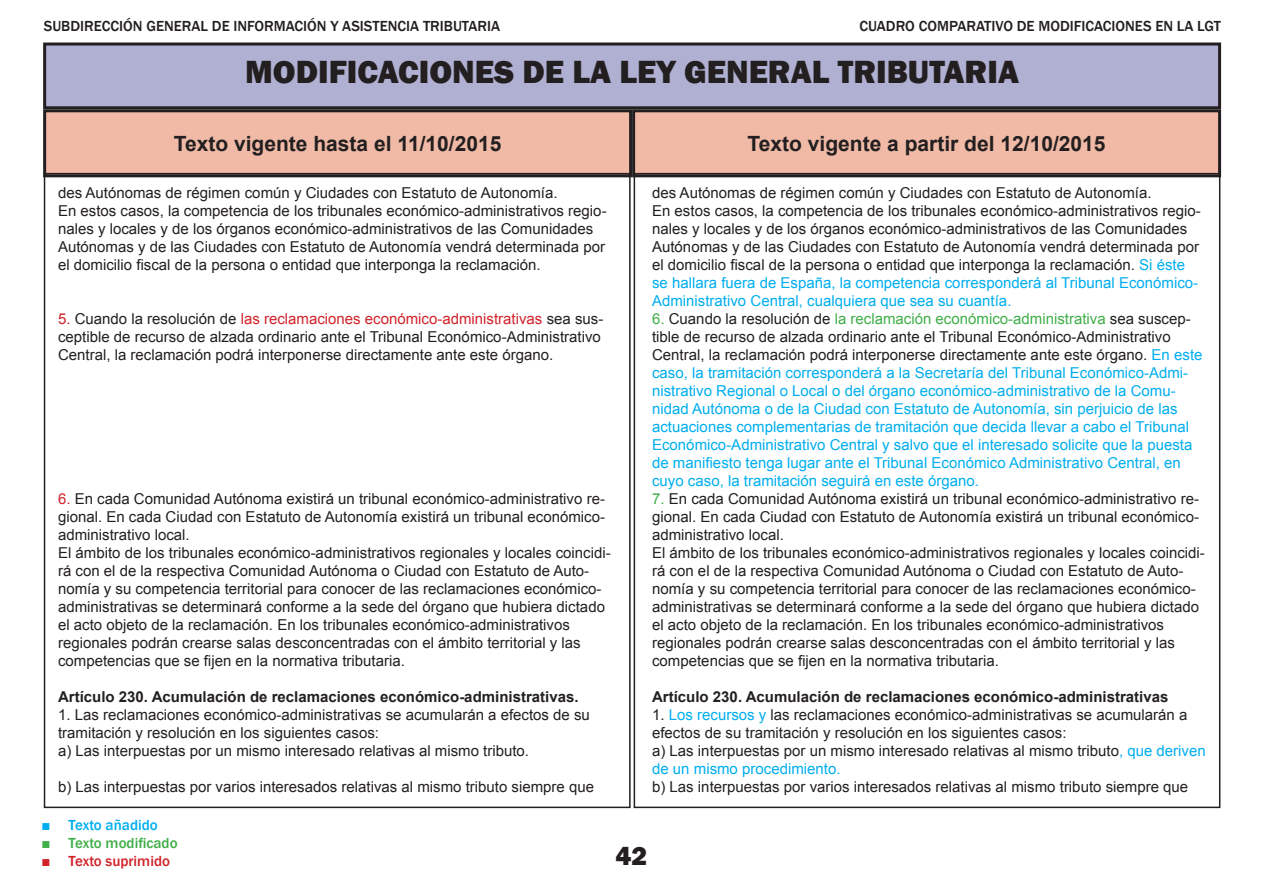
<style>
.page{position:relative;width:1263px;height:893px;background:#fff}
.page>*{position:absolute;margin:0;border:0;box-sizing:border-box;transform-origin:0 0}
.t1{font:800 33px "Franklin Gothic";color:#231f20}
.t2{font:800 27px "Franklin Gothic";color:#231f20}
.t3{font:700 21px "Arial";color:#231f20}
.t4{font:15px/18px "Arial";color:#231f20}
.t5{font:15px/18px "Arial";color:#00aeef}
.t6{font:700 15px "Arial";color:#231f20}
.t7{font:500 15px "Franklin Gothic";color:#231f20}
.t8{font:500 15px "Franklin Gothic";color:#40ae49}
.t9{font:500 15px "Franklin Gothic";color:#d1232a}
.t10{font:500 15px "Franklin Gothic";color:#00aeef}
.s1{color:#00aeef}
.s2{color:#40ae49}
.s3{color:#231f20}
.s4{color:#d1232a}
.s5{font-family:"Times New Roman";font-weight:700}
</style>
<div class="page">
<div style="left:45px;top:44px;width:1174px;height:64px;background:#afb0d2"></div>
<div style="left:43px;top:43px;width:1178px;height:66px;border:3px solid #231f20"></div>
<div style="left:634px;top:111px;width:585px;height:65px;background:#f0baa6"></div>
<div style="left:632px;top:109px;width:589px;height:68px;border:3px solid #231f20"></div>
<div style="left:45px;top:111px;width:586px;height:65px;background:#f0baa6"></div>
<div style="left:43px;top:109px;width:589px;height:68px;border:3px solid #231f20"></div>
<p class="t7" style="left:44px;top:16px;width:458px">SUBDIRECCIÓN GENERAL DE INFORMACIÓN Y ASISTENCIA TRIBUTARIA</p>
<p class="t7" style="left:859px;top:16px;width:363px">CUADRO COMPARATIVO DE MODIFICACIONES EN LA LGT</p>
<h1 class="t1" style="left:245px;top:51px;width:775px">MODIFICACIONES DE LA LEY GENERAL TRIBUTARIA</h1>
<h3 class="t3" style="left:174px;top:130px;width:329px">Texto vigente hasta el 11/10/2015</h3>
<h3 class="t3" style="left:748px;top:130px;width:359px">Texto vigente a partir del 12/10/2015</h3>
<p class="t4" style="left:652px;top:184px;width:550px">des Autónomas de régimen común y Ciudades con Estatuto de Autonomía.<br>En estos casos, la competencia de los tribunales económico-administrativos regio&shy;nales y locales y de los órganos económico-administrativos de las Comunidades Autónomas y de las Ciudades con Estatuto de Autonomía vendrá determinada por el domicilio fiscal de la persona o entidad que interponga la reclamación. <span class="s1">Si éste se hallara fuera de España, la competencia corresponderá al Tribunal Económico-Administrativo Central, cualquiera que sea su cuantía.</span></p>
<p class="t5" style="left:652px;top:310px;width:552px"><span class="s2">6.</span> <span class="s3">Cuando la resolución de</span> <span class="s2">la reclamación económico-administrativa</span> <span class="s3">sea suscep&shy;tible de recurso de alzada ordinario ante el Tribunal Económico-Administrativo Central, la reclamación podrá interponerse directamente ante este órgano.</span> En este caso, la tramitación corresponderá a la Secretaría del Tribunal Económico-Admi&shy;nistrativo Regional o Local o del órgano económico-administrativo de la Comu&shy;nidad Autónoma o de la Ciudad con Estatuto de Autonomía, sin perjuicio de las actuaciones complementarias de tramitación que decida llevar a cabo el Tribunal Económico-Administrativo Central y salvo que el interesado solicite que la puesta de manifiesto tenga lugar ante el Tribunal Económico Administrativo Central, en cuyo caso, la tramitación seguirá en este órgano.</p>
<p class="t4" style="left:652px;top:490px;width:554px"><span class="s2">7.</span> En cada Comunidad Autónoma existirá un tribunal económico-administrativo re&shy;gional. En cada Ciudad con Estatuto de Autonomía existirá un tribunal económico&shy;administrativo local.<br>El ámbito de los tribunales económico-administrativos regionales y locales coincidi&shy;rá con el de la respectiva Comunidad Autónoma o Ciudad con Estatuto de Auto&shy;nomía y su competencia territorial para conocer de las reclamaciones económico&shy;administrativas se determinará conforme a la sede del órgano que hubiera dictado el acto objeto de la reclamación. En los tribunales económico-administrativos regionales podrán crearse salas desconcentradas con el ámbito territorial y las competencias que se fijen en la normativa tributaria.</p>
<p class="t6" style="left:652px;top:687px;width:518px">Artículo 230. Acumulación de reclamaciones económico-administrativas</p>
<p class="t4" style="left:652px;top:706px;width:555px">1. <span class="s1">Los recursos y</span> las reclamaciones económico-administrativas se acumularán a efectos de su tramitación y resolución en los siguientes casos:<br>a) Las interpuestas por un mismo interesado relativas al mismo tributo<span class="s1">, que deriven de un mismo procedimiento.</span></p>
<p class="t4" style="left:652px;top:778px;width:538px">b) Las interpuestas por varios interesados relativas al mismo tributo siempre que</p>
<p class="t4" style="left:58px;top:184px;width:550px">des Autónomas de régimen común y Ciudades con Estatuto de Autonomía.<br>En estos casos, la competencia de los tribunales económico-administrativos regio&shy;nales y locales y de los órganos económico-administrativos de las Comunidades Autónomas y de las Ciudades con Estatuto de Autonomía vendrá determinada por el domicilio fiscal de la persona o entidad que interponga la reclamación.</p>
<p class="t4" style="left:58px;top:310px;width:547px"><span class="s4">5.</span> Cuando la resolución de <span class="s4">las reclamaciones económico-administrativas</span> sea sus&shy;ceptible de recurso de alzada ordinario ante el Tribunal Económico-Administrativo<br>Central, la reclamación podrá interponerse directamente ante este órgano.</p>
<p class="t4" style="left:58px;top:490px;width:554px"><span class="s4">6.</span> En cada Comunidad Autónoma existirá un tribunal económico-administrativo re&shy;gional. En cada Ciudad con Estatuto de Autonomía existirá un tribunal económico&shy;administrativo local.<br>El ámbito de los tribunales económico-administrativos regionales y locales coincidi&shy;rá con el de la respectiva Comunidad Autónoma o Ciudad con Estatuto de Auto&shy;nomía y su competencia territorial para conocer de las reclamaciones económico&shy;administrativas se determinará conforme a la sede del órgano que hubiera dictado el acto objeto de la reclamación. En los tribunales económico-administrativos regionales podrán crearse salas desconcentradas con el ámbito territorial y las competencias que se fijen en la normativa tributaria.</p>
<p class="t6" style="left:58px;top:687px;width:522px">Artículo 230. Acumulación de reclamaciones económico-administrativas.</p>
<p class="t4" style="left:58px;top:706px;width:533px">1. Las reclamaciones económico-administrativas se acumularán a efectos de su tramitación y resolución en los siguientes casos:<br>a) Las interpuestas por un mismo interesado relativas al mismo tributo.</p>
<p class="t4" style="left:58px;top:778px;width:538px">b) Las interpuestas por varios interesados relativas al mismo tributo siempre que</p>
<p class="t10" style="left:42px;top:815px;width:118px"><span class="s5">■</span> Texto añadido</p>
<p class="t8" style="left:42px;top:833px;width:137px"><span class="s5">■</span> Texto modificado</p>
<p class="t9" style="left:42px;top:851px;width:130px"><span class="s5">■</span> Texto suprimido</p>
<h2 class="t2" style="left:616px;top:838px;width:33px">42</h2>
</div>
